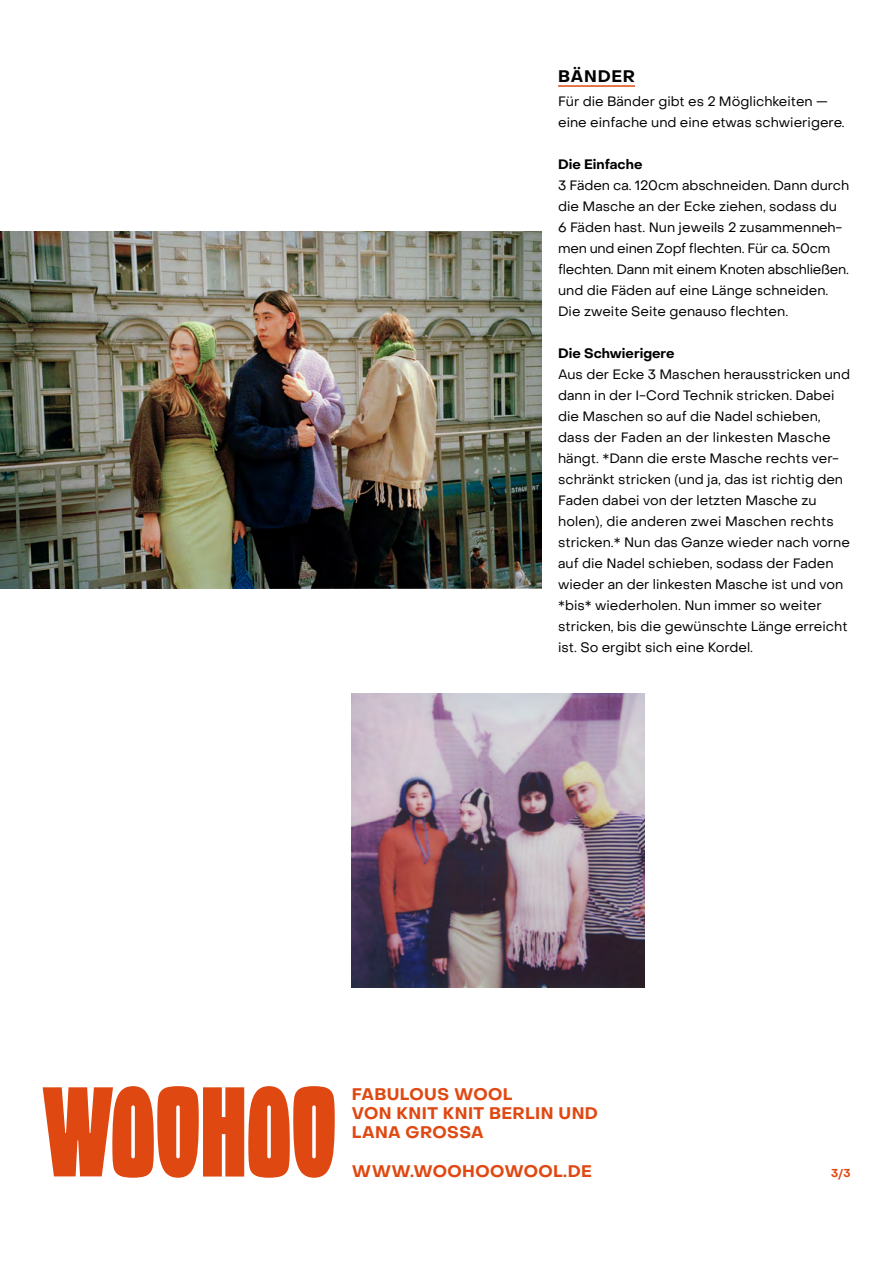
<style>
.page{position:relative;width:893px;height:1263px;background:#fff}
.page>*{position:absolute;margin:0;border:0;box-sizing:border-box;transform-origin:0 0}
.t1{font:700 16.5px/19.2px "Object Sans";letter-spacing:.025em;color:#e04812}
.t2{font:700 16.5px "Object Sans";letter-spacing:.05em;color:#000}
.t3{font:13.5px/21px "Object Sans";color:#000}
.t4{font:700 13.5px "Object Sans";color:#000}
.t5{font:700 11.25px "Object Sans";color:#e04812}
</style>
<div class="page">
<svg style="left:43px;top:1086px;width:292px;height:92px"></svg>
<hr style="left:558px;top:85px;width:77px;height:2px;background:#e04812">
<img style="left:0;top:232px;width:541px;height:357px">
<img style="left:352px;top:694px;width:292px;height:294px">
<p class="t2" style="left:558px;top:66px;width:78px">BÄNDER</p>
<p class="t3" style="left:558px;top:90px;width:288px">Für die Bänder gibt es 2 Möglichkeiten — eine einfache und eine etwas schwierigere.</p>
<p class="t4" style="left:558px;top:156px;width:86px">Die Einfache</p>
<p class="t3" style="left:558px;top:174px;width:293px">3 Fäden ca. 120cm abschneiden. Dann durch die Masche an der Ecke ziehen, sodass du<br>6 Fäden hast. Nun jeweils 2 zusammenneh&shy;men und einen Zopf flechten. Für ca. 50cm flechten. Dann mit einem Knoten abschließen. und die Fäden auf eine Länge schneiden.<br>Die zweite Seite genauso flechten.</p>
<p class="t4" style="left:558px;top:345px;width:118px">Die Schwierigere</p>
<p class="t3" style="left:558px;top:363px;width:293px">Aus der Ecke 3 Maschen herausstricken und dann in der I-Cord Technik stricken. Dabei die Maschen so auf die Nadel schieben, dass der Faden an der linkesten Masche hängt. *Dann die erste Masche rechts ver&shy;schränkt stricken (und ja, das ist richtig den Faden dabei von der letzten Masche zu holen), die anderen zwei Maschen rechts stricken.* Nun das Ganze wieder nach vorne auf die Nadel schieben, sodass der Faden wieder an der linkesten Masche ist und von *bis* wiederholen. Nun immer so weiter stricken, bis die gewünschte Länge erreicht ist. So ergibt sich eine Kordel.</p>
<p class="t1" style="left:352px;top:1084px;width:248px">FABULOUS WOOL<br>VON KNIT KNIT BERLIN UND<br>LANA GROSSA</p>
<p class="t1" style="left:352px;top:1161px;width:241px">WWW.WOOHOOWOOL.DE</p>
<p class="t5" style="left:831px;top:1166px;width:21px">3/3</p>
</div>
